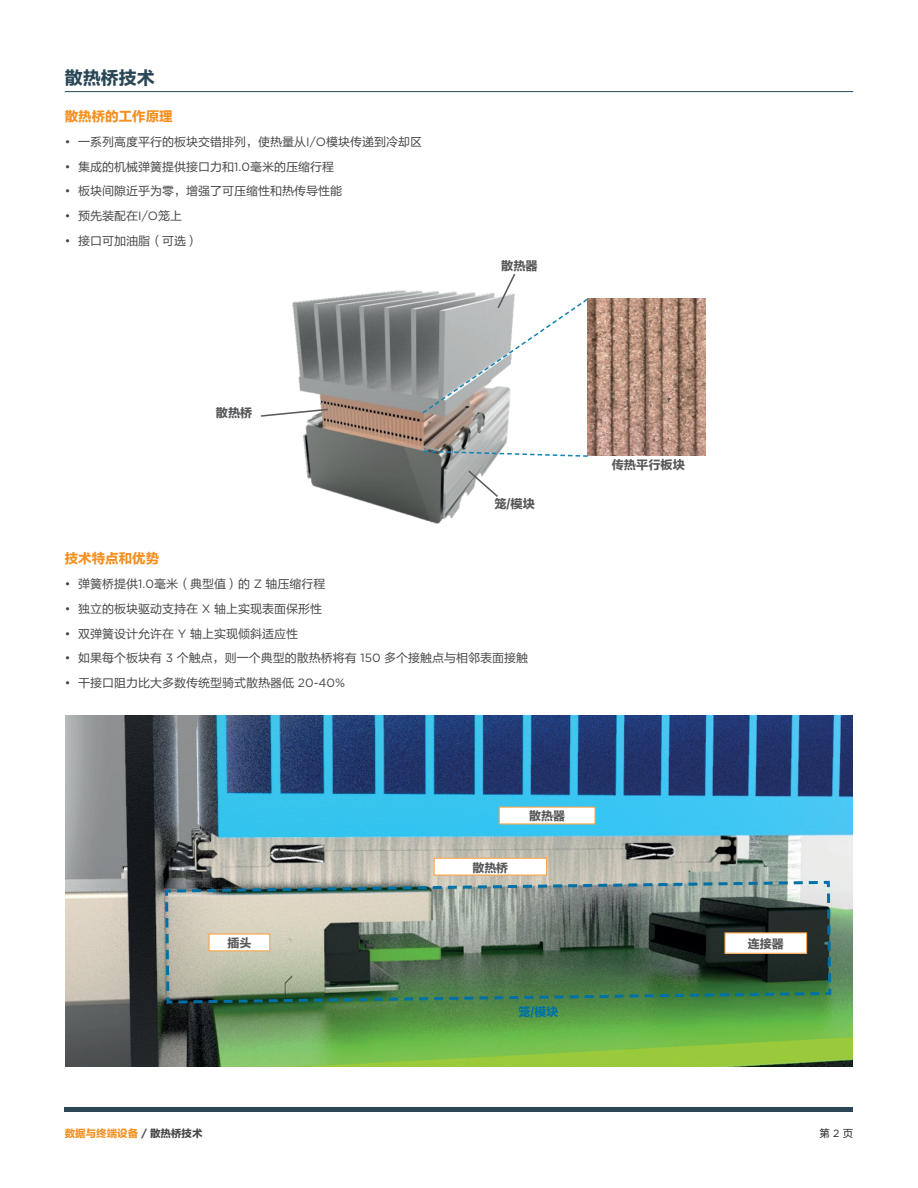
<style>
.page{position:relative;width:918px;height:1188px;background:#fff}
.page>*{position:absolute;margin:0;border:0;box-sizing:border-box;transform-origin:0 0}
.t1{font:18px "FZLTDHK GBK1 0";color:#2b4756}
.PS_Product_Name{font:13.5px "FZLTDHK GBK1 0";color:#f68f1e}
.t2{font:12.15px "FZLTDHK GBK1 0";color:#57585a}
.t3{font:12px "FZLTHJW GB1 0";color:#454647}
.t4{font:12px "FZLTDHK GBK1 0";letter-spacing:-.005em;color:#57585a}
.t5{font:12px "FZLTDHK GBK1 0";color:#0071a7}
.t6{font:10.5px "FZLTDHK GBK1 0";color:#f68f1e}
.t7{font:10.5px "FZLTHJW GB1 0";color:#231f20}
.s1{font-family:"Gotham"}
.s2{font-family:"Gotham";font-weight:700;color:#454647}
.s3{color:#454647}
</style>
<div class="page">
<img style="left:292px;top:290px;width:217px;height:234px">
<img style="left:588px;top:299px;width:117px;height:156px">
<svg style="left:260px;top:408px;width:69px;height:10px"></svg>
<svg style="left:467px;top:469px;width:33px;height:30px"></svg>
<svg style="left:421px;top:273px;width:168px;height:142px"></svg>
<svg style="left:422px;top:450px;width:167px;height:8px"></svg>
<img style="left:66px;top:716px;width:786px;height:350px">
<div style="left:499px;top:807px;width:96px;height:17px;background:#fff"></div>
<div style="left:434px;top:858px;width:113px;height:17px;background:#fff"></div>
<div style="left:434px;top:858px;width:113px;height:18px;border:1px solid #f9a449"></div>
<img style="left:164px;top:879px;width:669px;height:126px">
<div style="left:725px;top:933px;width:82px;height:20px;background:#fff"></div>
<div style="left:724px;top:932px;width:83px;height:22px;border:1px solid #f9a449"></div>
<hr style="left:65px;top:1107px;width:788px;height:4px;background:#2b4756">
<hr style="left:65px;top:91px;width:788px;height:1px;background:#2b4756">
<h1 class="t1" style="left:65px;top:68px;width:91px">散热桥技术</h1>
<p class="PS_Product_Name" style="left:65px;top:109px;width:109px">散热桥的工作原理</p>
<p class="t3" style="left:65px;top:135px;width:359px"><span class="s1">•</span> 一系列高度平行的板块交错排列，使热量从<span class="s1">I/O</span>模块传递到冷却区</p>
<p class="t3" style="left:65px;top:160px;width:271px"><span class="s1">•</span> 集成的机械弹簧提供接口力和<span class="s1">1.0</span>毫米的压缩行程</p>
<p class="t3" style="left:65px;top:185px;width:279px"><span class="s1">•</span> 板块间隙近乎为零，增强了可压缩性和热传导性能</p>
<p class="t3" style="left:65px;top:209px;width:119px"><span class="s1">•</span> 预先装配在<span class="s1">I/O</span>笼上</p>
<p class="t3" style="left:65px;top:234px;width:135px"><span class="s1">•</span> 接口可加油脂（可选）</p>
<p class="t2" style="left:501px;top:260px;width:38px">散热器</p>
<p class="t2" style="left:216px;top:406px;width:38px">散热桥</p>
<p class="t2" style="left:494px;top:497px;width:42px">笼/模块</p>
<p class="PS_Product_Name" style="left:65px;top:551px;width:96px">技术特点和优势</p>
<p class="t3" style="left:65px;top:577px;width:262px"><span class="s1">•</span> 弹簧桥提供<span class="s1">1.0</span>毫米（典型值）的 <span class="s1">Z</span> 轴压缩行程</p>
<p class="t3" style="left:65px;top:602px;width:259px"><span class="s1">•</span> 独立的板块驱动支持在 <span class="s1">X</span> 轴上实现表面保形性</p>
<p class="t3" style="left:65px;top:627px;width:235px"><span class="s1">•</span> 双弹簧设计允许在 <span class="s1">Y</span> 轴上实现倾斜适应性</p>
<p class="t3" style="left:65px;top:652px;width:465px"><span class="s1">•</span> 如果每个板块有 <span class="s1">3</span> 个触点，则一个典型的散热桥将有 <span class="s1">150</span> 多个接触点与相邻表面接触</p>
<p class="t3" style="left:65px;top:676px;width:282px"><span class="s1">•</span> 干接口阻力比大多数传统型骑式散热器低 <span class="s1">20-40%</span></p>
<p class="t2" style="left:612px;top:458px;width:75px">传热平行板块</p>
<p class="t4" style="left:227px;top:937px;width:25px">插头</p>
<p class="t4" style="left:472px;top:861px;width:37px">散热桥</p>
<p class="t4" style="left:529px;top:810px;width:37px">散热器</p>
<p class="t5" style="left:518px;top:1005px;width:41px;rotate:-1deg">笼/模块</p>
<p class="t4" style="left:748px;top:937px;width:37px">连接器</p>
<p class="t6" style="left:65px;top:1128px;width:139px">数据与终端设备 <span class="s2">/</span> <span class="s3">散热桥技术</span></p>
<p class="t7" style="left:820px;top:1128px;width:35px">第 <span class="s1">2</span> 页</p>
</div>
